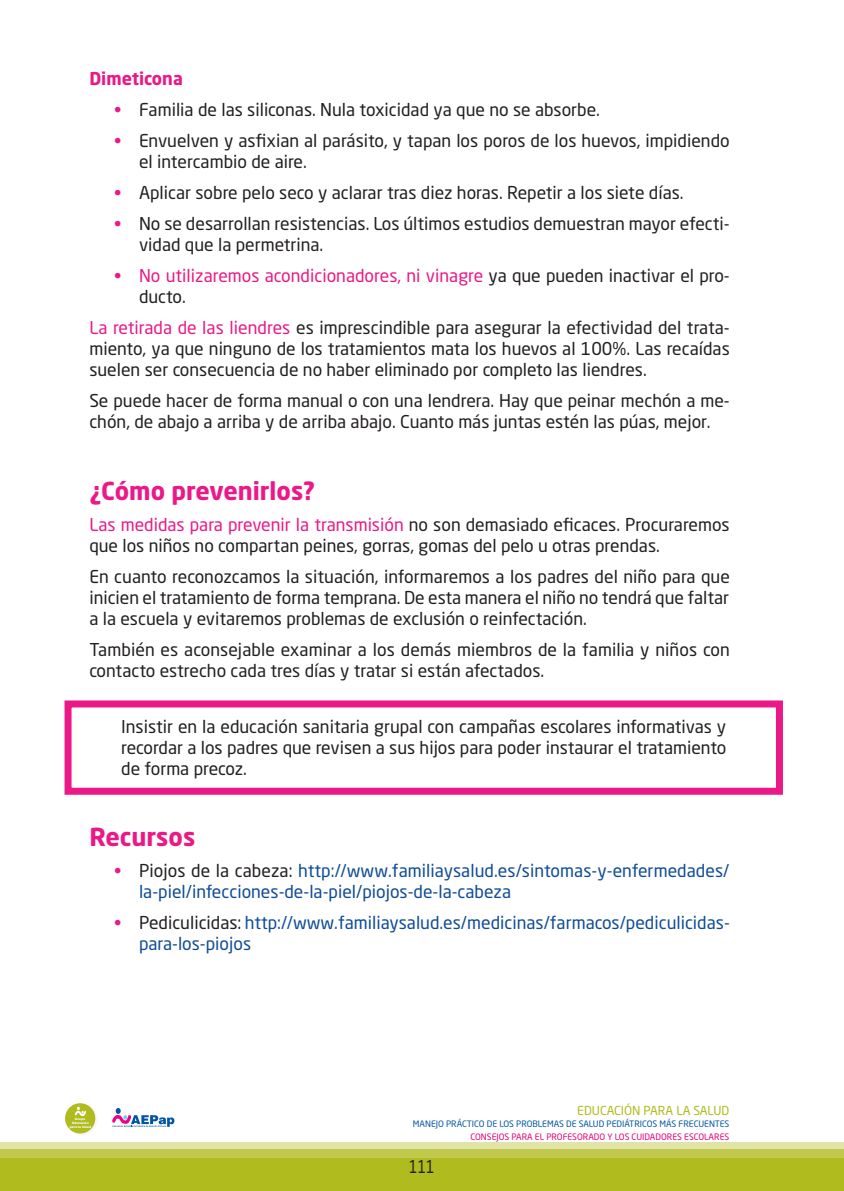
<style>
.page{position:relative;width:844px;height:1191px;background:#fff}
.page>*{position:absolute;margin:0;border:0;box-sizing:border-box;transform-origin:0 0}
._00_LADILLO_1_MAGENT{font:700 24.5px "Neo Sans Std";color:#ea1987}
.List_Paragraph{font:17.5px/21px "Neo Sans Std";color:#231f20}
.List_Paragraph-2{font:17.5px/21px "Neo Sans Std";color:#104c96}
.List_Paragraph-3{font:17.5px/21px "Neo Sans Std";color:#ea1987}
._00_LADILLO_2_MAGENT{font:700 17.5px "Neo Sans Std";color:#ea1987}
.List_Paragraph-4{font:17.5px "Neo Sans Std";color:#231f20;scale:.8 1}
.t1{font:12.25px "Neo Sans Std";color:#b0bb1d}
.t2{font:8.75px "Neo Sans Std";color:#0155a5}
.t3{font:8.75px "Neo Sans Std";color:#e2007a}
.t4{font:700 3.32px/3.9px "Gill Sans";color:#fff;text-align:center}
.s1{color:#ea1987}
.s2{color:#231f20}
</style>
<div class="page">
<div style="left:0;top:1141px;width:843px;height:50px;background:#e0e4a7"></div>
<div style="left:0;top:1148px;width:843px;height:43px;background:#c0c94d"></div>
<div style="left:0;top:1158px;width:843px;height:33px;background:#b0bb1d"></div>
<svg style="left:112px;top:1108px;width:62px;height:19px"></svg>
<img style="left:65px;top:1103px;width:31px;height:31px">
<div style="left:65px;top:1103px;width:30px;height:30px;background:#b0bb1d;border-radius:50%"></div>
<svg style="left:75px;top:1106px;width:11px;height:10px"></svg>
<div style="left:64px;top:700px;width:718px;height:94px;border:7px solid #ea1987"></div>
<p class="_00_LADILLO_2_MAGENT" style="left:89px;top:68px;width:95px">Dimeticona</p>
<p class="List_Paragraph" style="left:114px;top:99px;width:487px"><span class="s1">•</span> Familia de las siliconas. Nula toxicidad ya que no se absorbe.</p>
<p class="List_Paragraph" style="left:139px;top:130px;width:592px;text-indent:-25px"><span class="s1">•</span> Envuelven y asfixian al parásito, y tapan los poros de los huevos, impidiendo el intercambio de aire.</p>
<p class="List_Paragraph" style="left:114px;top:182px;width:571px"><span class="s1">•</span> Aplicar sobre pelo seco y aclarar tras diez horas. Repetir a los siete días.</p>
<p class="List_Paragraph" style="left:139px;top:213px;width:592px;text-indent:-25px"><span class="s1">•</span> No se desarrollan resistencias. Los últimos estudios demuestran mayor efecti&shy;vidad que la permetrina.</p>
<p class="List_Paragraph-3" style="left:139px;top:265px;width:592px;text-indent:-25px">• No utilizaremos acondicionadores, ni vinagre <span class="s2">ya que pueden inactivar el pro&shy;ducto.</span></p>
<p class="List_Paragraph" style="left:89px;top:317px;width:641px;text-align:justify"><span class="s1">La retirada de las liendres</span> es imprescindible para asegurar la efectividad del trata&shy;miento, ya que ninguno de los tratamientos mata los huevos al 100%. Las recaídas suelen ser consecuencia de no haber eliminado por completo las liendres.</p>
<p class="List_Paragraph" style="left:89px;top:390px;width:641px">Se puede hacer de forma manual o con una lendrera. Hay que peinar mechón a me&shy;chón, de abajo a arriba y de arriba abajo. Cuanto más juntas estén las púas, mejor.</p>
<p class="_00_LADILLO_1_MAGENT" style="left:89px;top:475px;width:227px">¿Cómo prevenirlos?</p>
<p class="List_Paragraph" style="left:89px;top:514px;width:641px"><span class="s1">Las medidas para prevenir la transmisión</span> no son demasiado eficaces. Procuraremos que los niños no compartan peines, gorras, gomas del pelo u otras prendas.</p>
<p class="List_Paragraph" style="left:89px;top:566px;width:642px;text-align:justify">En cuanto reconozcamos la situación, informaremos a los padres del niño para que inicien el tratamiento de forma temprana. De esta manera el niño no tendrá que faltar a la escuela y evitaremos problemas de exclusión o reinfectación.</p>
<p class="List_Paragraph" style="left:89px;top:639px;width:641px">También es aconsejable examinar a los demás miembros de la familia y niños con contacto estrecho cada tres días y tratar si están afectados.</p>
<p class="List_Paragraph" style="left:121px;top:716px;width:606px;text-align:justify">Insistir en la educación sanitaria grupal con campañas escolares informativas y recordar a los padres que revisen a sus hijos para poder instaurar el tratamiento de forma precoz.</p>
<p class="_00_LADILLO_1_MAGENT" style="left:89px;top:821px;width:107px">Recursos</p>
<p class="List_Paragraph-2" style="left:139px;top:860px;width:592px;text-indent:-25px"><span class="s1">•</span> <span class="s2">Piojos de la cabeza:</span> http://www.familiaysalud.es/sintomas-y-enfermedades/ la-piel/infecciones-de-la-piel/piojos-de-la-cabeza</p>
<p class="List_Paragraph-2" style="left:139px;top:911px;width:592px;text-indent:-25px"><span class="s1">•</span> <span class="s2">Pediculicidas:</span> http://www.familiaysalud.es/medicinas/farmacos/pediculicidas&shy;para-los-piojos</p>
<p class="t4" style="left:70px;top:1116px;width:23px">Grupo<br>Educación para la Salud</p>
<p class="t1" style="left:577px;top:1103px;width:153px">EDUCACIÓN PARA LA SALUD</p>
<p class="t2" style="left:413px;top:1118px;width:318px">MANEJO PRÁCTICO DE LOS PROBLEMAS DE SALUD PEDIÁTRICOS MÁS FRECUENTES</p>
<p class="t3" style="left:470px;top:1131px;width:260px">CONSEJOS PARA EL PROFESORADO Y LOS CUIDADORES ESCOLARES</p>
<p class="List_Paragraph-4" style="left:409px;top:1155px;width:33px">111</p>
</div>
